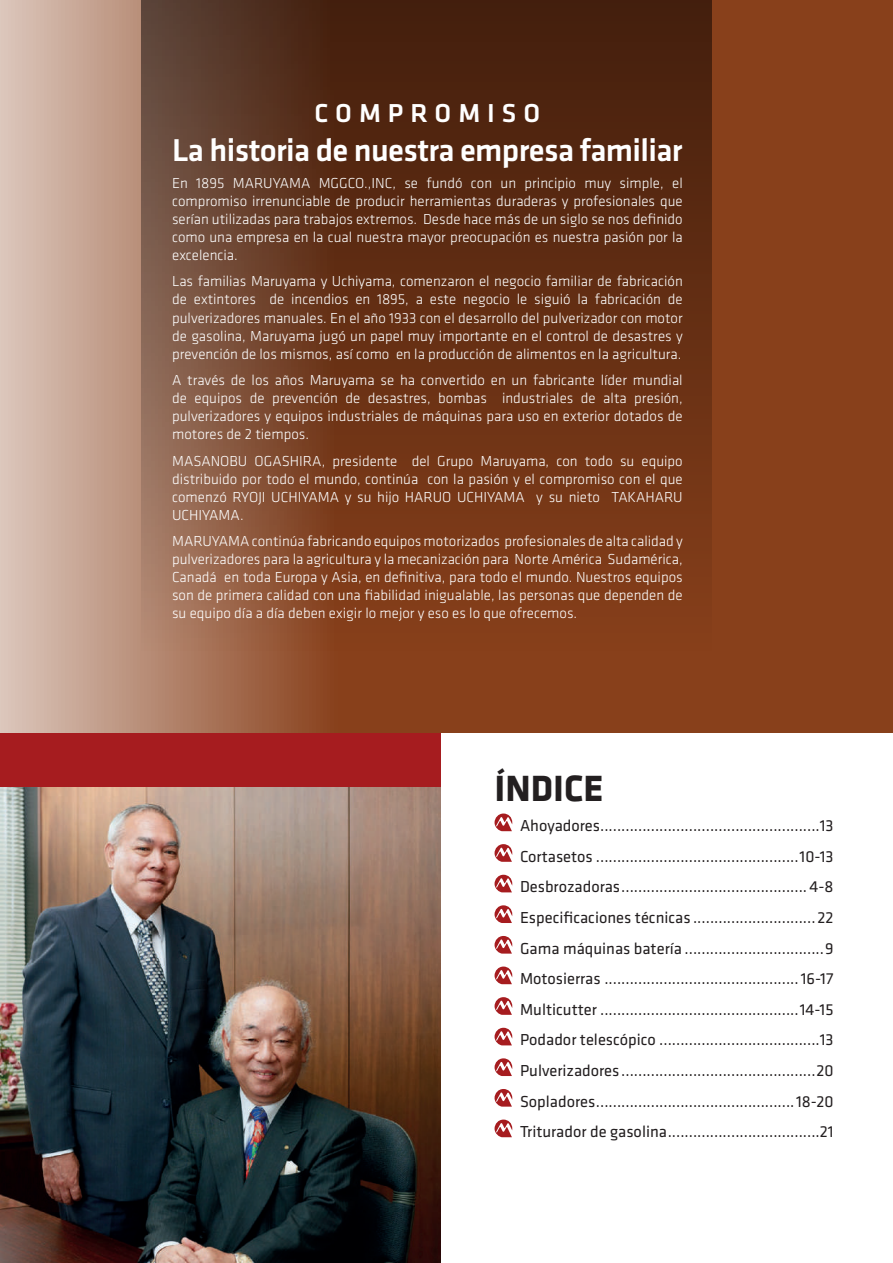
<style>
.page{position:relative;width:893px;height:1263px;background:#fff}
.page>*{position:absolute;margin:0;border:0;box-sizing:border-box;transform-origin:0 0}
.t1{font:700 37.5px "Klavika";color:#231f20}
.t2{font:500 32.7px "Klavika";letter-spacing:-.02em;color:#fff}
.t3{font:500 26.85px "Klavika";letter-spacing:.26em;color:#fff}
.t4{font:16.5px/30.6px "Klavika";color:#231f20;text-align:justify}
.t5{font:300 15px/18px "Klavika";color:#fff;text-align:justify}
</style>
<div class="page">
<img style="left:0;top:787px;width:441px;height:476px">
<img style="left:0;top:0;width:893px;height:733px">
<svg style="left:495px;top:813px;width:17px;height:18px"></svg>
<svg style="left:495px;top:844px;width:17px;height:18px"></svg>
<svg style="left:495px;top:875px;width:17px;height:17px"></svg>
<svg style="left:495px;top:905px;width:17px;height:18px"></svg>
<svg style="left:495px;top:936px;width:17px;height:17px"></svg>
<svg style="left:495px;top:966px;width:17px;height:18px"></svg>
<svg style="left:495px;top:997px;width:17px;height:18px"></svg>
<svg style="left:495px;top:1028px;width:17px;height:17px"></svg>
<svg style="left:495px;top:1058px;width:17px;height:18px"></svg>
<svg style="left:495px;top:1089px;width:17px;height:17px"></svg>
<svg style="left:495px;top:1119px;width:17px;height:18px"></svg>
<svg style="left:141px;top:0;width:570px;height:651px"></svg>
<div style="left:0;top:733px;width:441px;height:54px;background:#a61c1f"></div>
<h3 class="t3" style="left:315px;top:98px;width:227px">Compromiso</h3>
<h2 class="t2" style="left:172px;top:133px;width:512px">La historia de nuestra empresa familiar</h2>
<p class="t5" style="left:172px;top:174px;width:512px">En 1895 MARUYAMA MGGCO.,INC, se fundó con un principio muy simple, el compromiso irrenunciable de producir herramientas duraderas y profesionales que serían utilizadas para trabajos extremos. Desde hace más de un siglo se nos definido como una empresa en la cual nuestra mayor preocupación es nuestra pasión por la excelencia.</p>
<p class="t5" style="left:172px;top:273px;width:512px">Las familias Maruyama y Uchiyama, comenzaron el negocio familiar de fabricación de extintores de incendios en 1895, a este negocio le siguió la fabricación de pulverizadores manuales. En el año 1933 con el desarrollo del pulverizador con motor de gasolina, Maruyama jugó un papel muy importante en el control de desastres y prevención de los mismos, así como en la producción de alimentos en la agricultura.</p>
<p class="t5" style="left:172px;top:371px;width:512px">A través de los años Maruyama se ha convertido en un fabricante líder mundial de equipos de prevención de desastres, bombas industriales de alta presión, pulverizadores y equipos industriales de máquinas para uso en exterior dotados de motores de 2 tiempos.</p>
<p class="t5" style="left:172px;top:452px;width:512px">MASANOBU OGASHIRA, presidente del Grupo Maruyama, con todo su equipo distribuido por todo el mundo, continúa con la pasión y el compromiso con el que comenzó RYOJI UCHIYAMA y su hijo HARUO UCHIYAMA y su nieto TAKAHARU UCHIYAMA.</p>
<p class="t5" style="left:172px;top:532px;width:512px">MARUYAMA continúa fabricando equipos motorizados profesionales de alta calidad y pulverizadores para la agricultura y la mecanización para Norte América Sudamérica, Canadá en toda Europa y Asia, en definitiva, para todo el mundo. Nuestros equipos son de primera calidad con una fiabilidad inigualable, las personas que dependen de su equipo día a día deben exigir lo mejor y eso es lo que ofrecemos.</p>
<h1 class="t1" style="left:495px;top:768px;width:111px">ÍNDICE</h1>
<p class="t4" style="left:520px;top:811px;width:315px">Ahoyadores....................................................13<br>Cortasetos ................................................10-13<br>Desbrozadoras............................................ 4-8<br>Especificaciones técnicas .............................22<br>Gama máquinas batería .................................9<br>Motosierras ..............................................16-17<br>Multicutter ...............................................14-15<br>Podador telescópico ......................................13<br>Pulverizadores..............................................20<br>Sopladores...............................................18-20<br>Triturador de gasolina....................................21</p>
</div>
